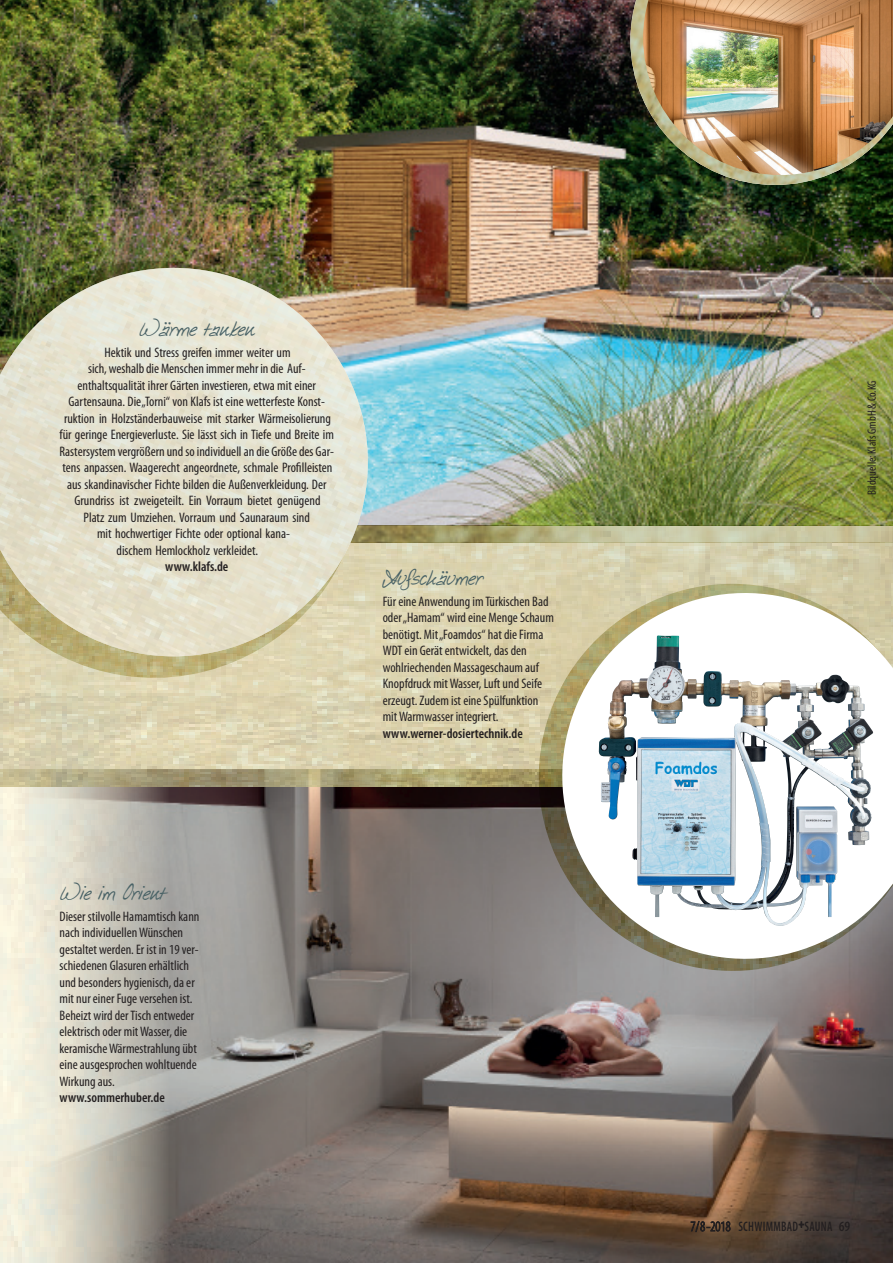
<style>
.page{position:relative;width:893px;height:1263px;background:#fff}
.page>*{position:absolute;margin:0;border:0;box-sizing:border-box;transform-origin:0 0}
.t1{font:22.5px "Danielle Handwriting";color:#496266}
.t2{font:condensed 13.8px/16.5px "Myriad Pro";color:#231f20}
.t3{font:600 condensed 13.8px "Myriad Pro";color:#231f20}
.t4{font:600 condensed 13.8px "Myriad Pro";letter-spacing:.025em;color:#231f20;scale:.87 1}
.t5{font:condensed 12px "Myriad Pro";color:#231f20}
.s1{font-weight:300;font-size:14.25px}
.s2{font-size:14.25px}
</style>
<div class="page">
<img style="left:0;top:787px;width:893px;height:476px">
<svg style="left:691px;top:1221px;width:39px;height:11px"></svg>
<svg style="left:798px;top:1221px;width:6px;height:7px"></svg>
<img style="left:0;top:0;width:893px;height:770px">
<img style="left:0;top:232px;width:391px;height:474px">
<img style="left:0;top:261px;width:391px;height:437px">
<img style="left:630px;top:0;width:263px;height:185px">
<img style="left:643px;top:0;width:250px;height:175px">
<img style="left:0;top:770px;width:512px;height:17px">
<svg style="left:512px;top:557px;width:381px;height:27px;background:#d4cfad"></svg>
<img style="left:512px;top:584px;width:381px;height:413px">
<img style="left:537px;top:568px;width:356px;height:416px">
<img style="left:599px;top:637px;width:58px;height:183px">
<img style="left:0;top:0;width:1px;height:525px">
<img style="left:0;top:268px;width:368px;height:388px">
<h1 class="t1" style="left:139px;top:314px;width:117px">Wärme tanken</h1>
<p class="t2" style="left:105px;top:344px;width:188px">Hektik und Stress greifen immer weiter um</p>
<p class="t2" style="left:88px;top:360px;width:219px">sich, weshalb die Menschen immer mehr in die Auf-</p>
<p class="t2" style="left:78px;top:377px;width:240px">enthaltsqualität ihrer Gärten investieren, etwa mit einer</p>
<p class="t2" style="left:69px;top:393px;width:258px">Gartensauna. Die„Torni“ von Klafs ist eine wetterfeste Konst-</p>
<p class="t2" style="left:64px;top:410px;width:268px">ruktion in Holzständerbauweise mit starker Wärmeisolierung</p>
<p class="t2" style="left:60px;top:426px;width:276px">für geringe Energieverluste. Sie lässt sich in Tiefe und Breite im</p>
<p class="t2" style="left:60px;top:443px;width:276px">Rastersystem vergrößern und so individuell an die Größe des Gar-</p>
<p class="t2" style="left:63px;top:459px;width:272px">tens anpassen. Waagerecht angeordnete, schmale Profilleisten</p>
<p class="t2" style="left:67px;top:476px;width:261px">aus skandinavischer Fichte bilden die Außenverkleidung. Der</p>
<p class="t2" style="left:75px;top:492px;width:247px">Grundriss ist zweigeteilt. Ein Vorraum bietet genügend</p>
<p class="t2" style="left:84px;top:509px;width:228px">Platz zum Umziehen. Vorraum und Saunaraum sind</p>
<p class="t2" style="left:97px;top:525px;width:195px">mit hochwertiger Fichte oder optional kana-</p>
<p class="t2" style="left:117px;top:542px;width:143px">dischem Hemlockholz verkleidet.</p>
<p class="t3" style="left:165px;top:558px;width:65px">www.klafs.de</p>
<h1 class="t1" style="left:383px;top:563px;width:101px">Aufschäumer</h1>
<p class="t2" style="left:383px;top:593px;width:173px">Für eine Anwendung im Türkischen Bad oder „Hamam“ wird eine Menge Schaum benötigt. Mit „Foamdos“ hat die Firma WDT ein Gerät entwickelt, das den wohlriechenden Massageschaum auf Knopfdruck mit Wasser, Luft und Seife erzeugt. Zudem ist eine Spülfunktion mit Warmwasser integriert.</p>
<p class="t3" style="left:383px;top:725px;width:142px">www.werner-dosiertechnik.de</p>
<h1 class="t1" style="left:60px;top:878px;width:107px">Wie im Orient</h1>
<p class="t2" style="left:60px;top:908px;width:141px">Dieser stilvolle Hamamtisch kann nach individuellen Wünschen gestaltet werden. Er ist in 19 ver&shy;schiedenen Glasuren erhältlich und besonders hygienisch, da er mit nur einer Fuge versehen ist.<br>Beheizt wird der Tisch entweder elektrisch oder mit Wasser, die keramische Wärmestrahlung übt eine ausgesprochen wohltuende<br>Wirkung aus.</p>
<p class="t3" style="left:60px;top:1089px;width:107px">www.sommerhuber.de</p>
<p class="t5" style="left:865px;top:495px;width:116px;rotate:-90deg">Bildquelle: Klafs GmbH &amp; Co.KG</p>
<p class="t4" style="left:690px;top:1218px;width:185px"><span class="s1">7/8-2018</span> SCHWIMMBAD<sup>+</sup>SAUNA <span class="s2">69</span></p>
</div>
